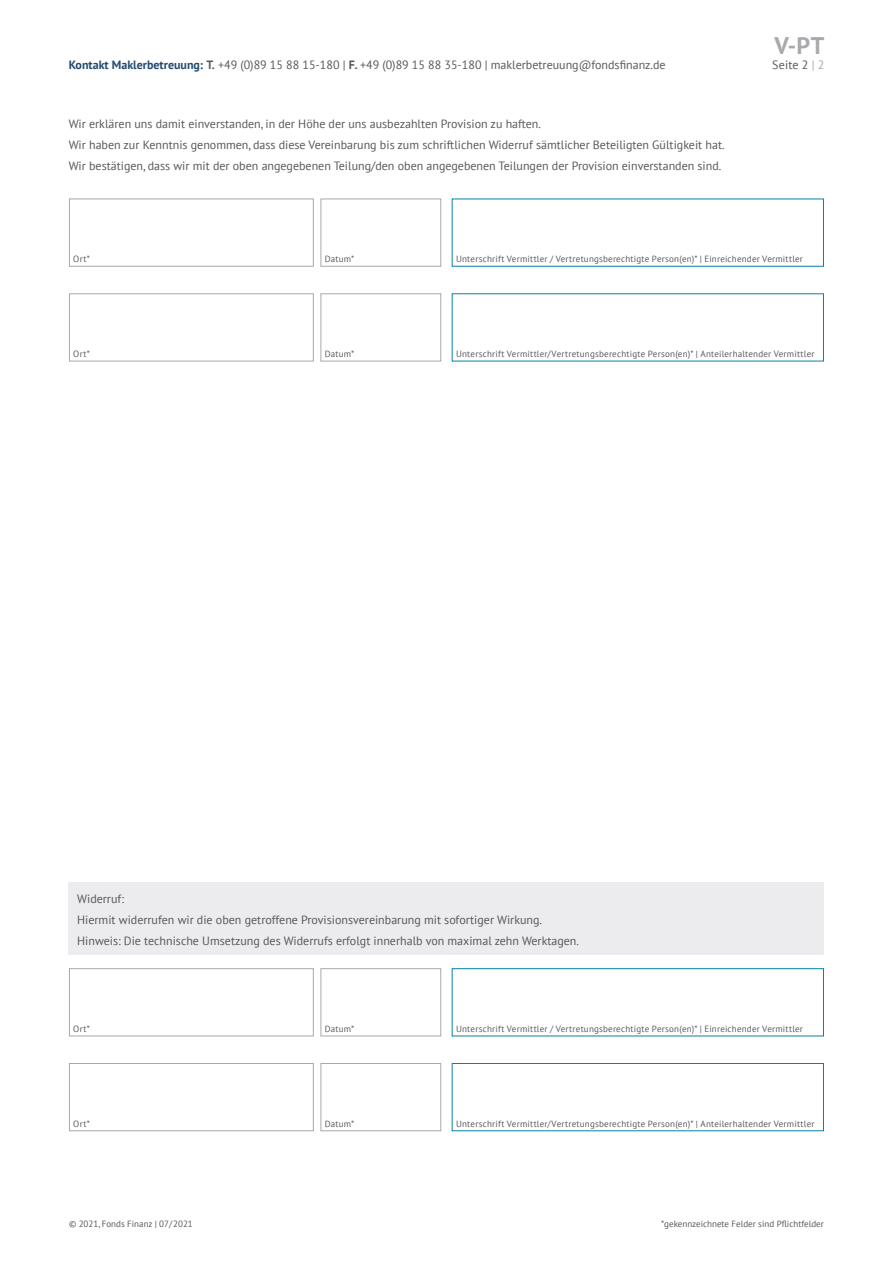
<style>
.page{position:relative;width:893px;height:1263px;background:#fff}
.page>*{position:absolute;margin:0;border:0;box-sizing:border-box;transform-origin:0 0}
.t1{font:700 24px "PT Sans";color:#a8a9ad}
.t2{font:12px/21px "PT Sans";color:#57585a}
.t3{font:9px "PT Sans";letter-spacing:.025em;color:#57585a}
.t4{font:9px "PT Sans";color:#57585a}
.s1{font-weight:700;color:#234b70}
.s2{font-weight:700}
.s3{color:#a8a9ad}
</style>
<div class="page">
<div style="left:452px;top:199px;width:372px;height:68px;background:#fff;border:1px solid #0782a4"></div>
<div style="left:320px;top:199px;width:121px;height:68px;background:#fff;border:1px solid #a8a9ad"></div>
<div style="left:69px;top:199px;width:245px;height:68px;background:#fff;border:1px solid #a8a9ad"></div>
<div style="left:320px;top:293px;width:121px;height:68px;background:#fff;border:1px solid #a8a9ad"></div>
<div style="left:69px;top:293px;width:245px;height:68px;background:#fff;border:1px solid #a8a9ad"></div>
<div style="left:69px;top:883px;width:755px;height:72px;background:#ececee"></div>
<div style="left:452px;top:968px;width:372px;height:68px;background:#fff;border:1px solid #0782a4"></div>
<div style="left:452px;top:1063px;width:372px;height:68px;background:#fff;border:1px solid #0782a4"></div>
<div style="left:320px;top:968px;width:121px;height:68px;background:#fff;border:1px solid #a8a9ad"></div>
<div style="left:69px;top:968px;width:245px;height:68px;background:#fff;border:1px solid #a8a9ad"></div>
<div style="left:320px;top:1063px;width:121px;height:68px;background:#fff;border:1px solid #a8a9ad"></div>
<div style="left:69px;top:1063px;width:245px;height:68px;background:#fff;border:1px solid #a8a9ad"></div>
<h1 class="t1" style="left:774px;top:30px;width:51px">V-PT</h1>
<p class="t2" style="left:69px;top:54px;width:598px"><span class="s1">Kontakt Maklerbetreuung:</span> <span class="s2">T.</span> +49 (0)89 15 88 15-180 | <span class="s2">F.</span> +49 (0)89 15 88 35-180 | maklerbetreuung@fondsfinanz.de</p>
<p class="t2" style="left:772px;top:54px;width:54px">Seite 2 <span class="s3">| 2</span></p>
<p class="t2" style="left:69px;top:113px;width:658px">Wir erklären uns damit einverstanden, in der Höhe der uns ausbezahlten Provision zu haften.<br>Wir haben zur Kenntnis genommen, dass diese Vereinbarung bis zum schriftlichen Widerruf sämtlicher Beteiligten Gültigkeit hat.<br>Wir bestätigen, dass wir mit der oben angegebenen Teilung/den oben angegebenen Teilungen der Provision einverstanden sind.</p>
<p class="t3" style="left:73px;top:253px;width:18px">Ort*</p>
<p class="t3" style="left:325px;top:253px;width:31px">Datum*</p>
<p class="t3" style="left:73px;top:348px;width:18px">Ort*</p>
<p class="t3" style="left:325px;top:348px;width:31px">Datum*</p>
<p class="t3" style="left:456px;top:253px;width:348px">Unterschrift Vermittler / Vertretungsberechtigte Person(en)* | Einreichender Vermittler</p>
<p class="t3" style="left:456px;top:348px;width:360px">Unterschrift Vermittler/Vertretungsberechtigte Person(en)* | Anteilerhaltender Vermittler</p>
<p class="t2" style="left:77px;top:888px;width:503px">Widerruf:<br>Hiermit widerrufen wir die oben getroffene Provisionsvereinbarung mit sofortiger Wirkung.<br>Hinweis: Die technische Umsetzung des Widerrufs erfolgt innerhalb von maximal zehn Werktagen.</p>
<p class="t3" style="left:73px;top:1023px;width:18px">Ort*</p>
<p class="t3" style="left:325px;top:1023px;width:31px">Datum*</p>
<p class="t3" style="left:456px;top:1023px;width:348px">Unterschrift Vermittler / Vertretungsberechtigte Person(en)* | Einreichender Vermittler</p>
<p class="t3" style="left:73px;top:1117px;width:18px">Ort*</p>
<p class="t3" style="left:325px;top:1117px;width:31px">Datum*</p>
<p class="t3" style="left:456px;top:1118px;width:360px">Unterschrift Vermittler/Vertretungsberechtigte Person(en)* | Anteilerhaltender Vermittler</p>
<p class="t4" style="left:69px;top:1218px;width:125px">© 2021, Fonds Finanz | 07/2021</p>
<p class="t4" style="left:661px;top:1218px;width:164px">*gekennzeichnete Felder sind Pflichtfelder</p>
</div>
